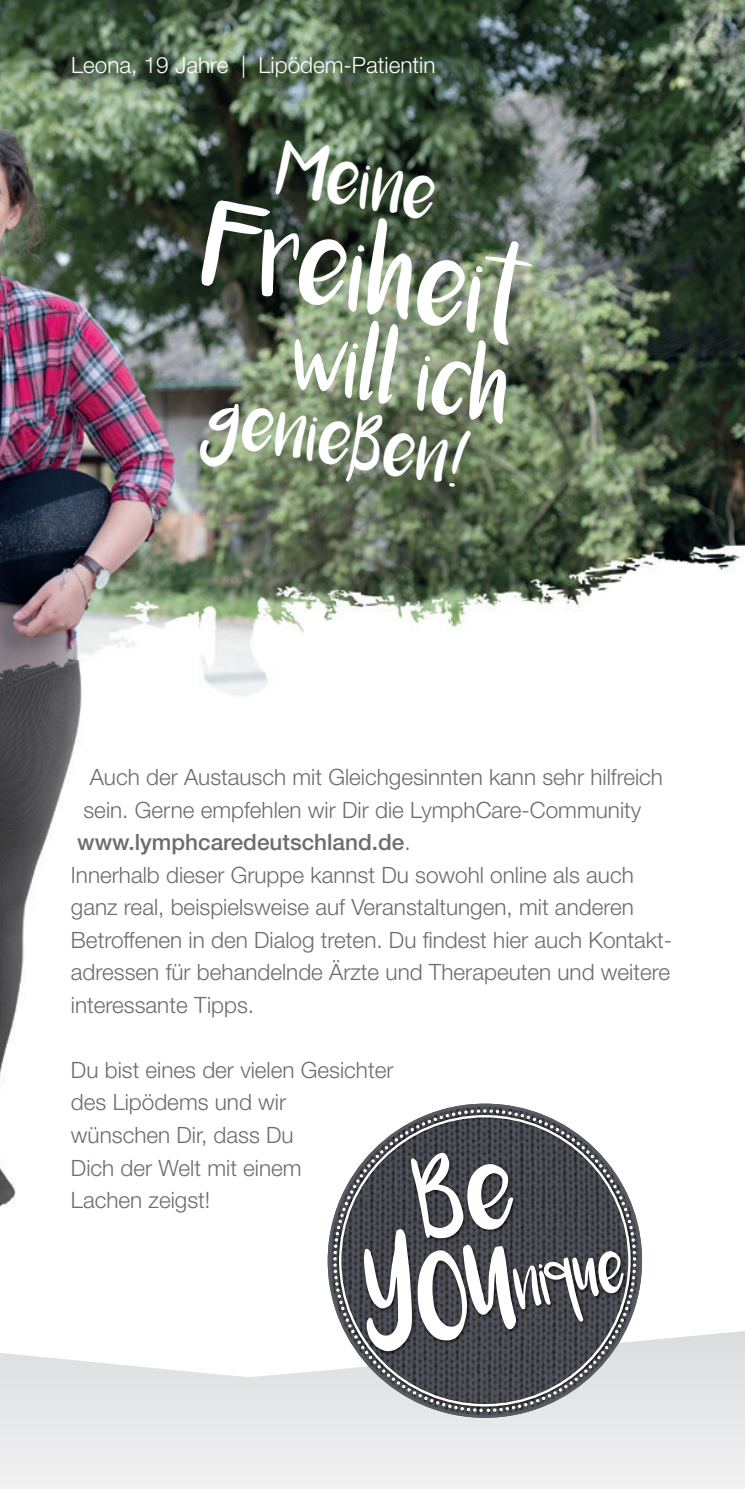
<style>
.page{position:relative;width:745px;height:1489px;background:#fff}
.page>*{position:absolute;margin:0;border:0;box-sizing:border-box;transform-origin:0 0}
.t1{font:65px "Luna";color:#fff}
.t2{font:53.5px "Luna";color:#fff}
.t3{font:42.75px "Luna";color:#fff}
.t4{font:42.5px "Luna";color:#fff}
.t5{font:300 22.5px/32.5px "Helvetica Neue LT Std";color:#6c6d70}
.t6{font:300 22.5px "Helvetica Neue LT Std";color:#fff}
.t7{font:500 22.5px "Helvetica Neue LT Std";color:#6c6d70}
.s1{font-weight:300}
</style>
<div class="page">
<img style="left:0;top:0;width:744px;height:1278px">
<svg style="left:0;top:1331px;width:744px;height:157px"></svg>
<img style="left:327px;top:1103px;width:314px;height:314px">
<img style="left:339px;top:1114px;width:291px;height:292px">
<img style="left:421px;top:1109px;width:121px;height:16px">
<img style="left:410px;top:1152px;width:53px;height:86px">
<svg style="left:345px;top:452px;width:10px;height:29px"></svg>
<p class="t6" style="left:71px;top:51px;width:365px">Leona, 19 Jahre | Lipödem-Patientin</p>
<h3 class="t4" style="left:282px;top:155px;width:162px;rotate:10deg">Meine</h3>
<h1 class="t1" style="left:210px;top:225px;width:326px;rotate:10deg">Freiheit</h1>
<h2 class="t2" style="left:296px;top:338px;width:223px;rotate:10deg">will ich</h2>
<h3 class="t3" style="left:208px;top:403px;width:267px;rotate:10deg">genieBen!</h3>
<p class="t5" style="left:90px;top:760px;width:574px">Auch der Austausch mit Gleichgesinnten kann sehr hilfreich</p>
<p class="t5" style="left:83px;top:793px;width:559px">sein. Gerne empfehlen wir Dir die LymphCare-Community</p>
<p class="t7" style="left:77px;top:829px;width:335px">www.lymphcaredeutschland.de<span class="s1">.</span></p>
<p class="t5" style="left:71px;top:858px;width:564px">Innerhalb dieser Gruppe kannst Du sowohl online als auch</p>
<p class="t5" style="left:71px;top:890px;width:564px">ganz real, beispielsweise auf Veranstaltungen, mit anderen</p>
<p class="t5" style="left:71px;top:923px;width:602px">Betroffenen in den Dialog treten. Du findest hier auch Kontakt-</p>
<p class="t5" style="left:71px;top:955px;width:600px">adressen für behandelnde Ärzte und Therapeuten und weitere</p>
<p class="t5" style="left:71px;top:988px;width:185px">interessante Tipps.</p>
<p class="t5" style="left:71px;top:1053px;width:324px">Du bist eines der vielen Gesichter des Lipödems und wir<br>wünschen Dir, dass Du<br>Dich der Welt mit einem<br>Lachen zeigst!</p>
</div>
